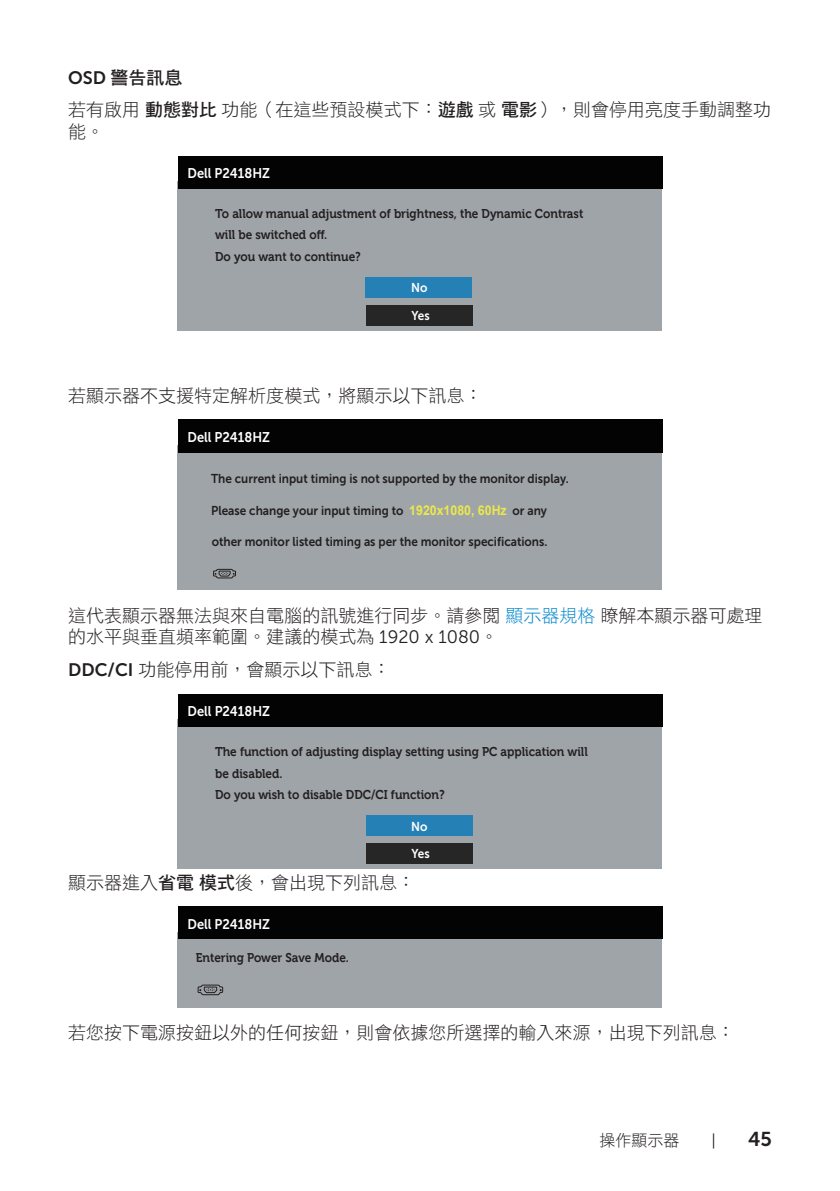
<style>
.page{position:relative;width:840px;height:1191px;background:#fff}
.page>*{position:absolute;margin:0;border:0;box-sizing:border-box;transform-origin:0 0}
.t1{font:20px "Museo Sans For Dell 700";color:#231f20}
.text{font:18px/21.6px "DF Hei Std W3";color:#231f20}
.text-2{font:18px "DF Hei Std W7";color:#231f20}
.t2{font:16px "DF Hei Std W3";color:#231f20}
.t3{font:16px "Museo Sans For Dell 300";color:#231f20}
.t4{font:14px "Museo Sans For Dell 700";color:#fff;scale:.92 1}
.t5{font:700 12.8px/21.6px "Museo For Dell";color:#231f20;scale:.92 1}
.t6{font:12.8px "Museo Sans For Dell 700";color:#231f20;scale:.92 1}
.t7{font:12.8px/27.2px "Museo Sans For Dell 700";color:#fff;scale:.92 1}
.s1{font-family:"Museo Sans For Dell 700"}
.s2{font-family:"DF Hei Std W7"}
.s3{font-family:"Arial";font-weight:700;font-size:13.4px;color:#eae84d}
.s4{color:#0087cb}
.s5{font-family:"Museo Sans For Dell 300"}
</style>
<div class="page">
<div style="left:177px;top:181px;width:485px;height:149px;background:#9fa4a8"></div>
<div style="left:178px;top:156px;width:484px;height:32px;background:#030303"></div>
<div style="left:365px;top:277px;width:107px;height:21px;background:#2581b5"></div>
<div style="left:365px;top:305px;width:107px;height:21px;background:#262626"></div>
<div style="left:177px;top:445px;width:485px;height:145px;background:#9ea4a7"></div>
<div style="left:178px;top:420px;width:484px;height:33px;background:#030303"></div>
<svg style="left:213px;top:568px;width:23px;height:11px"></svg>
<div style="left:177px;top:719px;width:485px;height:149px;background:#9fa4a8"></div>
<div style="left:178px;top:693px;width:484px;height:33px;background:#030303"></div>
<div style="left:365px;top:815px;width:107px;height:20px;background:#2581b5"></div>
<div style="left:365px;top:843px;width:107px;height:20px;background:#262626"></div>
<div style="left:177px;top:932px;width:485px;height:75px;background:#9fa4a8"></div>
<div style="left:178px;top:906px;width:484px;height:33px;background:#030303"></div>
<svg style="left:197px;top:984px;width:26px;height:12px"></svg>
<p class="text-2" style="left:68px;top:67px;width:116px"><span class="s1">OSD</span> 警告訊息</p>
<p class="text" style="left:68px;top:99px;width:704px">若有啟用<span class="s2">動態對比</span>功能（在這些預設模式下：<span class="s2">遊戲</span>或<span class="s2">電影</span>），則會停用亮度手動調整功能。</p>
<p class="t4" style="left:187px;top:165px;width:91px">Dell P2418HZ</p>
<p class="t5" style="left:215px;top:202px;width:401px">To allow manual adjustment of brightness, the Dynamic Contrast</p>
<p class="t5" style="left:215px;top:224px;width:160px">will be switched off.<br>Do you want to continue?</p>
<p class="t7" style="left:411px;top:274px;width:22px">No<br>Yes</p>
<p class="text" style="left:68px;top:385px;width:415px">若顯示器不支援特定解析度模式，將顯示以下訊息：</p>
<p class="t4" style="left:187px;top:430px;width:91px">Dell P2418HZ</p>
<p class="t6" style="left:211px;top:471px;width:390px">The current input timing is not supported by the monitor display.</p>
<p class="t6" style="left:211px;top:504px;width:366px">Please change your input timing to <span class="s3">1920x1080, 60Hz</span> or any</p>
<p class="t6" style="left:211px;top:534px;width:366px">other monitor listed timing as per the monitor specifications.</p>
<p class="text" style="left:68px;top:604px;width:695px">這代表顯示器無法與來自電腦的訊號進行同步。請參閱<span class="s4">顯示器規格</span>瞭解本顯示器可處理的水平與垂直頻率範圍。建議的模式為 <span class="s5">1920 x 1080</span>。</p>
<p class="text" style="left:68px;top:658px;width:324px"><span class="s1">DDC/CI</span> 功能停用前，會顯示以下訊息：</p>
<p class="t4" style="left:187px;top:703px;width:91px">Dell P2418HZ</p>
<p class="t5" style="left:215px;top:740px;width:406px">The function of adjusting display setting using PC application will</p>
<p class="t5" style="left:215px;top:762px;width:251px">be disabled.<br>Do you wish to disable DDC/CI function?</p>
<p class="t7" style="left:411px;top:812px;width:22px">No<br>Yes</p>
<p class="text" style="left:68px;top:871px;width:348px">顯示器進入<span class="s2">省電模式</span>後，會出現下列訊息：</p>
<p class="t4" style="left:187px;top:916px;width:91px">Dell P2418HZ</p>
<p class="t5" style="left:195px;top:947px;width:168px">Entering Power Save Mode.</p>
<p class="text" style="left:68px;top:1021px;width:667px">若您按下電源按鈕以外的任何按鈕，則會依據您所選擇的輸入來源，出現下列訊息：</p>
<p class="t2" style="left:599px;top:1131px;width:81px">操作顯示器</p>
<p class="t3" style="left:711px;top:1131px;width:6px">|</p>
<h1 class="t1" style="left:747px;top:1127px;width:25px">45</h1>
</div>
